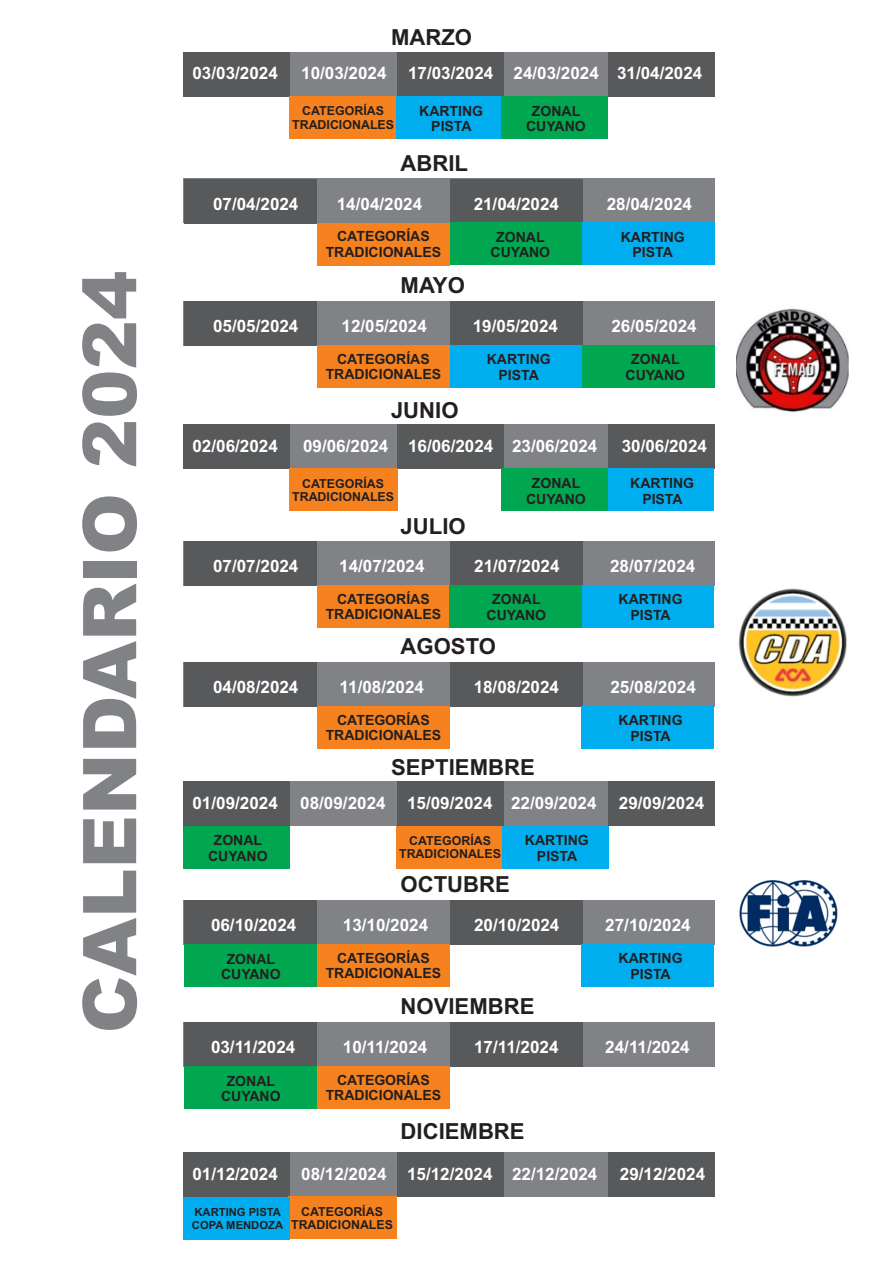
<style>
.page{position:relative;width:893px;height:1263px;background:#fff}
.page>*{position:absolute;margin:0;border:0;box-sizing:border-box;transform-origin:0 0}
.t1{font:900 74.1px "Arial";color:#808285}
.t2{font:700 22.05px "Arial";color:#231f20}
.t3{font:700 17.1px "Arial";color:#fff}
.t4{font:700 14.1px/15.8px "Arial";color:#231f20;text-align:center}
.t5{font:700 12.45px/13.8px "Arial";color:#231f20;text-align:center}
.t6{font:700 11.25px/12.6px "Arial";color:#231f20}
</style>
<div class="page">
<img style="left:736px;top:308px;width:113px;height:104px">
<img style="left:705px;top:588px;width:142px;height:119px">
<img style="left:739px;top:880px;width:99px;height:67px">
<div style="left:183px;top:52px;width:532px;height:45px;background:#808285"></div>
<div style="left:184px;top:52px;width:106px;height:45px;background:#58595b"></div>
<div style="left:608px;top:52px;width:106px;height:45px;background:#58595b"></div>
<div style="left:397px;top:52px;width:106px;height:45px;background:#58595b"></div>
<div style="left:289px;top:96px;width:108px;height:43px;background:#f5821f"></div>
<div style="left:397px;top:96px;width:106px;height:43px;background:#00aeef"></div>
<div style="left:501px;top:96px;width:107px;height:43px;background:#00a650"></div>
<div style="left:183px;top:178px;width:532px;height:45px;background:#808285"></div>
<div style="left:184px;top:179px;width:133px;height:44px;background:#58595b"></div>
<div style="left:450px;top:179px;width:132px;height:44px;background:#58595b"></div>
<div style="left:317px;top:223px;width:133px;height:42px;background:#f5821f"></div>
<div style="left:450px;top:223px;width:132px;height:42px;background:#00a650"></div>
<div style="left:582px;top:223px;width:133px;height:42px;background:#00aeef"></div>
<div style="left:183px;top:301px;width:532px;height:44px;background:#808285"></div>
<div style="left:184px;top:301px;width:133px;height:45px;background:#58595b"></div>
<div style="left:450px;top:301px;width:132px;height:45px;background:#58595b"></div>
<div style="left:317px;top:345px;width:133px;height:42px;background:#f5821f"></div>
<div style="left:450px;top:345px;width:132px;height:42px;background:#00aeef"></div>
<div style="left:582px;top:345px;width:133px;height:42px;background:#00a650"></div>
<div style="left:183px;top:424px;width:532px;height:45px;background:#808285"></div>
<div style="left:184px;top:424px;width:106px;height:45px;background:#58595b"></div>
<div style="left:608px;top:424px;width:106px;height:45px;background:#58595b"></div>
<div style="left:397px;top:424px;width:106px;height:45px;background:#58595b"></div>
<div style="left:289px;top:469px;width:108px;height:42px;background:#f5821f"></div>
<div style="left:608px;top:469px;width:106px;height:42px;background:#00aeef"></div>
<div style="left:501px;top:469px;width:107px;height:42px;background:#00a650"></div>
<div style="left:183px;top:541px;width:532px;height:45px;background:#808285"></div>
<div style="left:184px;top:541px;width:133px;height:45px;background:#58595b"></div>
<div style="left:450px;top:541px;width:132px;height:45px;background:#58595b"></div>
<div style="left:317px;top:585px;width:133px;height:43px;background:#f5821f"></div>
<div style="left:581px;top:585px;width:133px;height:42px;background:#00aeef"></div>
<div style="left:450px;top:585px;width:132px;height:42px;background:#00a650"></div>
<div style="left:183px;top:662px;width:532px;height:44px;background:#808285"></div>
<div style="left:184px;top:662px;width:133px;height:45px;background:#58595b"></div>
<div style="left:450px;top:662px;width:132px;height:45px;background:#58595b"></div>
<div style="left:317px;top:706px;width:133px;height:42px;background:#f5821f"></div>
<div style="left:581px;top:706px;width:133px;height:42px;background:#00aeef"></div>
<div style="left:183px;top:781px;width:532px;height:45px;background:#808285"></div>
<div style="left:184px;top:781px;width:106px;height:45px;background:#58595b"></div>
<div style="left:608px;top:781px;width:106px;height:45px;background:#58595b"></div>
<div style="left:397px;top:781px;width:106px;height:45px;background:#58595b"></div>
<div style="left:396px;top:826px;width:108px;height:42px;background:#f5821f"></div>
<div style="left:502px;top:826px;width:107px;height:42px;background:#00aeef"></div>
<div style="left:183px;top:826px;width:107px;height:42px;background:#00a650"></div>
<div style="left:183px;top:900px;width:532px;height:44px;background:#808285"></div>
<div style="left:184px;top:900px;width:133px;height:45px;background:#58595b"></div>
<div style="left:450px;top:900px;width:132px;height:45px;background:#58595b"></div>
<div style="left:317px;top:944px;width:133px;height:43px;background:#f5821f"></div>
<div style="left:581px;top:944px;width:133px;height:42px;background:#00aeef"></div>
<div style="left:184px;top:945px;width:133px;height:42px;background:#00a650"></div>
<div style="left:183px;top:1022px;width:532px;height:44px;background:#808285"></div>
<div style="left:184px;top:1022px;width:133px;height:45px;background:#58595b"></div>
<div style="left:450px;top:1022px;width:132px;height:45px;background:#58595b"></div>
<div style="left:317px;top:1066px;width:133px;height:42px;background:#f5821f"></div>
<div style="left:184px;top:1067px;width:133px;height:42px;background:#00a650"></div>
<div style="left:183px;top:1152px;width:532px;height:45px;background:#808285"></div>
<div style="left:184px;top:1152px;width:106px;height:45px;background:#58595b"></div>
<div style="left:608px;top:1152px;width:106px;height:45px;background:#58595b"></div>
<div style="left:397px;top:1152px;width:106px;height:45px;background:#58595b"></div>
<div style="left:288px;top:1197px;width:109px;height:42px;background:#f5821f"></div>
<div style="left:183px;top:1197px;width:106px;height:42px;background:#00aeef"></div>
<h1 class="t1" style="left:83px;top:1033px;width:764px;rotate:-90deg">CALENDARIO 2024</h1>
<p class="t2" style="left:391px;top:29px;width:83px">MARZO</p>
<p class="t3" style="left:192px;top:67px;width:87px">03/03/2024</p>
<p class="t3" style="left:301px;top:67px;width:87px">10/03/2024</p>
<p class="t3" style="left:408px;top:67px;width:296px">17/03/2024 24/03/2024 31/04/2024</p>
<p class="t5" style="left:292px;top:105px;width:103px">CATEGORÍAS<br>TRADICIONALES</p>
<p class="t4" style="left:419px;top:104px;width:66px">KARTING<br>PISTA</p>
<p class="t4" style="left:526px;top:104px;width:61px">ZONAL<br>CUYANO</p>
<p class="t3" style="left:213px;top:197px;width:87px">07/04/2024</p>
<p class="t2" style="left:401px;top:155px;width:69px">ABRIL</p>
<p class="t3" style="left:337px;top:197px;width:87px">14/04/2024</p>
<p class="t3" style="left:474px;top:197px;width:87px">21/04/2024</p>
<p class="t3" style="left:607px;top:197px;width:87px">28/04/2024</p>
<p class="t4" style="left:326px;top:230px;width:117px">CATEGORÍAS<br>TRADICIONALES</p>
<p class="t4" style="left:491px;top:230px;width:61px">ZONAL<br>CUYANO</p>
<p class="t4" style="left:621px;top:230px;width:66px">KARTING<br>PISTA</p>
<p class="t2" style="left:401px;top:277px;width:66px">MAYO</p>
<p class="t3" style="left:213px;top:319px;width:87px">05/05/2024</p>
<p class="t3" style="left:341px;top:319px;width:87px">12/05/2024</p>
<p class="t3" style="left:473px;top:319px;width:87px">19/05/2024</p>
<p class="t3" style="left:611px;top:319px;width:87px">26/05/2024</p>
<p class="t4" style="left:626px;top:352px;width:61px">ZONAL<br>CUYANO</p>
<p class="t4" style="left:326px;top:352px;width:117px">CATEGORÍAS<br>TRADICIONALES</p>
<p class="t4" style="left:487px;top:352px;width:66px">KARTING<br>PISTA</p>
<p class="t3" style="left:192px;top:439px;width:87px">02/06/2024</p>
<p class="t2" style="left:391px;top:402px;width:69px">JUNIO</p>
<p class="t3" style="left:303px;top:439px;width:296px">09/06/2024 16/06/2024 23/06/2024</p>
<p class="t3" style="left:622px;top:439px;width:87px">30/06/2024</p>
<p class="t5" style="left:292px;top:477px;width:103px">CATEGORÍAS<br>TRADICIONALES</p>
<p class="t2" style="left:401px;top:517px;width:67px">JULIO</p>
<p class="t4" style="left:526px;top:476px;width:61px">ZONAL<br>CUYANO</p>
<p class="t4" style="left:630px;top:476px;width:66px">KARTING<br>PISTA</p>
<p class="t3" style="left:213px;top:559px;width:87px">07/07/2024</p>
<p class="t3" style="left:339px;top:559px;width:87px">14/07/2024</p>
<p class="t3" style="left:474px;top:559px;width:87px">21/07/2024</p>
<p class="t3" style="left:610px;top:559px;width:87px">28/07/2024</p>
<p class="t4" style="left:326px;top:592px;width:117px">CATEGORÍAS<br>TRADICIONALES</p>
<p class="t4" style="left:619px;top:592px;width:66px">KARTING<br>PISTA</p>
<p class="t4" style="left:487px;top:592px;width:61px">ZONAL<br>CUYANO</p>
<p class="t2" style="left:401px;top:638px;width:97px">AGOSTO</p>
<p class="t3" style="left:213px;top:680px;width:87px">04/08/2024</p>
<p class="t3" style="left:340px;top:680px;width:86px">11/08/2024</p>
<p class="t3" style="left:474px;top:680px;width:87px">18/08/2024</p>
<p class="t3" style="left:610px;top:680px;width:87px">25/08/2024</p>
<p class="t4" style="left:326px;top:713px;width:117px">CATEGORÍAS<br>TRADICIONALES</p>
<p class="t4" style="left:619px;top:713px;width:66px">KARTING<br>PISTA</p>
<p class="t3" style="left:192px;top:796px;width:87px">01/09/2024</p>
<p class="t4" style="left:208px;top:833px;width:61px">ZONAL<br>CUYANO</p>
<p class="t2" style="left:391px;top:759px;width:145px">SEPTIEMBRE</p>
<p class="t3" style="left:300px;top:796px;width:87px">08/09/2024</p>
<p class="t3" style="left:407px;top:796px;width:191px">15/09/2024 22/09/2024</p>
<p class="t3" style="left:619px;top:796px;width:87px">29/09/2024</p>
<p class="t5" style="left:399px;top:834px;width:103px">CATEGORÍAS<br>TRADICIONALES</p>
<p class="t2" style="left:401px;top:876px;width:111px">OCTUBRE</p>
<p class="t4" style="left:525px;top:833px;width:66px">KARTING<br>PISTA</p>
<p class="t3" style="left:211px;top:918px;width:87px">06/10/2024</p>
<p class="t3" style="left:343px;top:918px;width:87px">13/10/2024</p>
<p class="t3" style="left:474px;top:918px;width:87px">20/10/2024</p>
<p class="t3" style="left:605px;top:918px;width:87px">27/10/2024</p>
<p class="t4" style="left:221px;top:952px;width:61px">ZONAL<br>CUYANO</p>
<p class="t2" style="left:401px;top:998px;width:135px">NOVIEMBRE</p>
<p class="t4" style="left:326px;top:951px;width:117px">CATEGORÍAS<br>TRADICIONALES</p>
<p class="t4" style="left:619px;top:951px;width:66px">KARTING<br>PISTA</p>
<p class="t3" style="left:211px;top:1040px;width:86px">03/11/2024</p>
<p class="t3" style="left:343px;top:1040px;width:86px">10/11/2024</p>
<p class="t3" style="left:474px;top:1040px;width:86px">17/11/2024</p>
<p class="t3" style="left:605px;top:1040px;width:86px">24/11/2024</p>
<p class="t4" style="left:221px;top:1074px;width:61px">ZONAL<br>CUYANO</p>
<p class="t2" style="left:401px;top:1123px;width:126px">DICIEMBRE</p>
<p class="t3" style="left:192px;top:1167px;width:87px">01/12/2024</p>
<p class="t5" style="left:291px;top:1205px;width:103px">CATEGORÍAS<br>TRADICIONALES</p>
<p class="t4" style="left:326px;top:1073px;width:117px">CATEGORÍAS<br>TRADICIONALES</p>
<p class="t3" style="left:301px;top:1167px;width:298px">08/12/2024 15/12/2024 22/12/2024</p>
<p class="t3" style="left:620px;top:1167px;width:87px">29/12/2024</p>
<p class="t6" style="left:192px;top:1207px;width:93px">KARTING PISTA<br>COPA MENDOZA</p>
</div>
